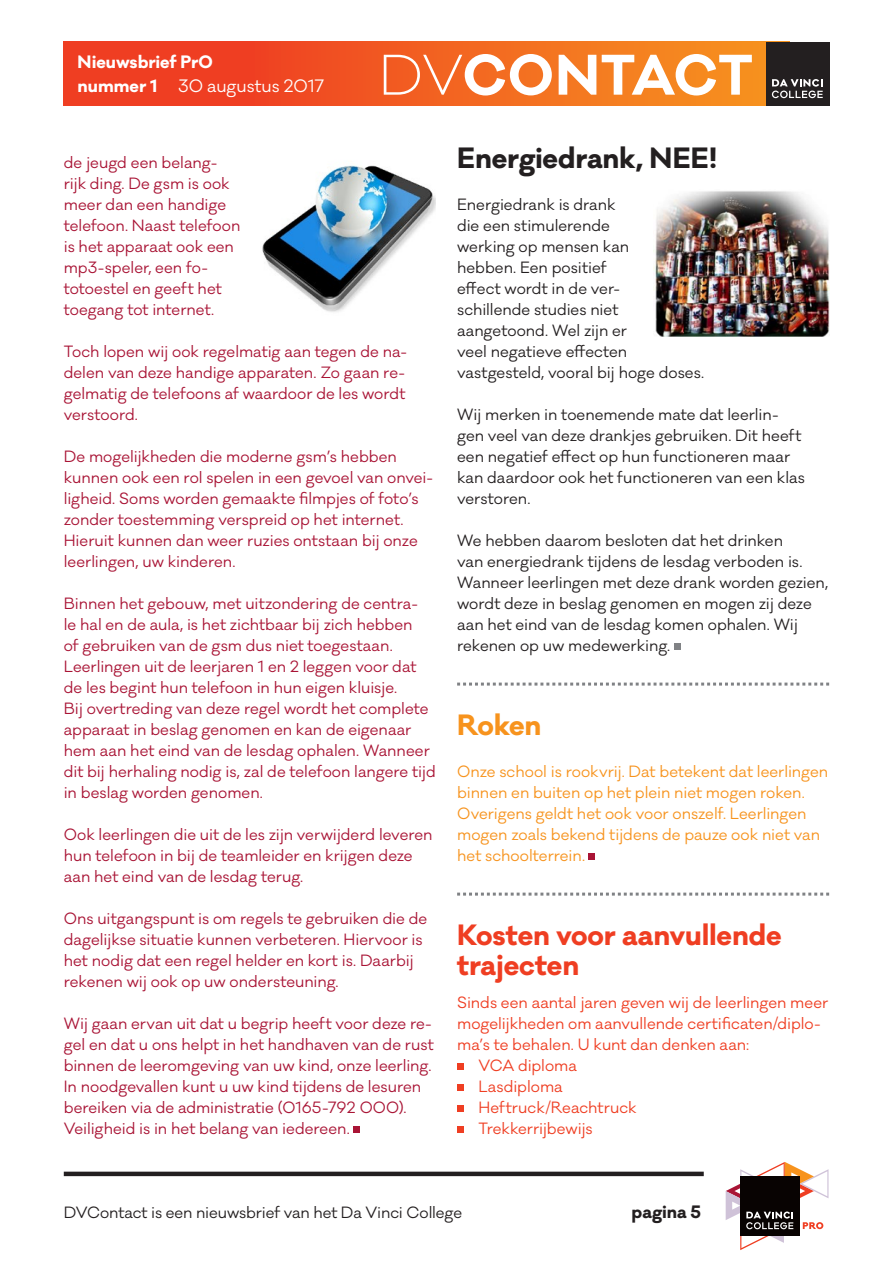
<style>
.page{position:relative;width:893px;height:1263px;background:#fff}
.page>*{position:absolute;margin:0;border:0;box-sizing:border-box;transform-origin:0 0}
.t1{font:700 52.5px "Galano Classic";letter-spacing:.01em;color:#fff}
.t2{font:700 27px/30px "Galano Classic";letter-spacing:-.005em;color:#ef3e22}
.t3{font:700 27px "Galano Classic";letter-spacing:-.005em;color:#231f20}
.t4{font:700 27px "Galano Classic";letter-spacing:-.02em;color:#f7931d}
.t5{font:700 16.5px/24px "Galano Classic";color:#fff}
.t6{font:700 16.5px "Galano Classic";color:#231f20}
.t7{font:15px/21px "Galano Classic";color:#a91435}
.t8{font:15px/21px "Galano Classic";color:#231f20}
.t9{font:15px/21px "Galano Classic";color:#f7931d}
.t10{font:15px "Galano Classic";color:#ef3e22}
.s1{font-weight:400}
.s2{font-weight:300}
</style>
<div class="page">
<hr style="left:64px;top:1172px;width:640px;height:4px;background:#231f20">
<svg style="left:726px;top:1162px;width:102px;height:88px"></svg>
<div style="left:64px;top:42px;width:726px;height:63px;background:linear-gradient(to right,#ee2f23,#f7941f)"></div>
<div style="left:766px;top:42px;width:63px;height:63px;background:#231f20"></div>
<svg style="left:772px;top:79px;width:51px;height:19px"></svg>
<div style="left:353px;top:1126px;width:7px;height:7px;background:#a91435"></div>
<div style="left:674px;top:643px;width:6px;height:7px;background:#808285"></div>
<svg style="left:457px;top:683px;width:372px;height:3px"></svg>
<div style="left:589px;top:853px;width:6px;height:7px;background:#a91435"></div>
<svg style="left:457px;top:893px;width:372px;height:3px"></svg>
<div style="left:457px;top:1063px;width:6px;height:7px;background:#ef3e22"></div>
<div style="left:457px;top:1084px;width:6px;height:7px;background:#ef3e22"></div>
<div style="left:457px;top:1105px;width:6px;height:7px;background:#ef3e22"></div>
<div style="left:457px;top:1126px;width:6px;height:7px;background:#ef3e22"></div>
<img style="left:654px;top:191px;width:175px;height:145px">
<img style="left:262px;top:165px;width:174px;height:147px">
<p class="t5" style="left:78px;top:50px;width:248px">Nieuwsbrief PrO<br>nummer 1 <span class="s1">30 augustus 2017</span></p>
<h1 class="t1" style="left:379px;top:40px;width:376px"><span class="s2">DV</span>CONTACT</h1>
<p class="t7" style="left:64px;top:152px;width:178px">de jeugd een belang&shy;rijk ding. De gsm is ook meer dan een handige telefoon. Naast telefoon is het apparaat ook een mp3-speler, een fo&shy;totoestel en geeft het toegang tot internet.</p>
<p class="t7" style="left:64px;top:341px;width:345px">Toch lopen wij ook regelmatig aan tegen de na&shy;delen van deze handige apparaten. Zo gaan re&shy;gelmatig de telefoons af waardoor de les wordt verstoord.</p>
<p class="t7" style="left:64px;top:446px;width:371px">De mogelijkheden die moderne gsm’s hebben kunnen ook een rol spelen in een gevoel van onvei&shy;ligheid. Soms worden gemaakte filmpjes of foto’s zonder toestemming verspreid op het internet.<br>Hieruit kunnen dan weer ruzies ontstaan bij onze leerlingen, uw kinderen.</p>
<p class="t7" style="left:64px;top:593px;width:374px">Binnen het gebouw, met uitzondering de centra-<br>le hal en de aula, is het zichtbaar bij zich hebben<br>of gebruiken van de gsm dus niet toegestaan.<br>Leerlingen uit de leerjaren 1 en 2 leggen voor dat de les begint hun telefoon in hun eigen kluisje.<br>Bij overtreding van deze regel wordt het complete apparaat in beslag genomen en kan de eigenaar hem aan het eind van de lesdag ophalen. Wanneer dit bij herhaling nodig is, zal de telefoon langere tijd in beslag worden genomen.</p>
<p class="t7" style="left:64px;top:824px;width:370px">Ook leerlingen die uit de les zijn verwijderd leveren hun telefoon in bij de teamleider en krijgen deze aan het eind van de lesdag terug.</p>
<p class="t7" style="left:64px;top:908px;width:365px">Ons uitgangspunt is om regels te gebruiken die de dagelijkse situatie kunnen verbeteren. Hiervoor is het nodig dat een regel helder en kort is. Daarbij rekenen wij ook op uw ondersteuning.</p>
<p class="t7" style="left:64px;top:1013px;width:372px">Wij gaan ervan uit dat u begrip heeft voor deze re&shy;gel en dat u ons helpt in het handhaven van de rust binnen de leeromgeving van uw kind, onze leerling.<br>In noodgevallen kunt u uw kind tijdens de lesuren bereiken via de administratie (0165-792 000).<br>Veiligheid is in het belang van iedereen.</p>
<h2 class="t3" style="left:457px;top:140px;width:261px">Energiedrank, NEE!</h2>
<p class="t8" style="left:457px;top:194px;width:249px">Energiedrank is drank<br>die een stimulerende<br>werking op mensen kan<br>hebben. Een positief<br>effect wordt in de ver-<br>schillende studies niet aangetoond. Wel zijn er<br>veel negatieve effecten vastgesteld, vooral bij hoge doses.</p>
<p class="t8" style="left:457px;top:404px;width:349px">Wij merken in toenemende mate dat leerlin&shy;gen veel van deze drankjes gebruiken. Dit heeft een negatief effect op hun functioneren maar kan daardoor ook het functioneren van een klas verstoren.</p>
<p class="t8" style="left:457px;top:530px;width:373px">We hebben daarom besloten dat het drinken<br>van energiedrank tijdens de lesdag verboden is.<br>Wanneer leerlingen met deze drank worden gezien, wordt deze in beslag genomen en mogen zij deze aan het eind van de lesdag komen ophalen. Wij rekenen op uw medewerking.</p>
<h2 class="t4" style="left:457px;top:707px;width:86px">Roken</h2>
<p class="t9" style="left:457px;top:761px;width:373px">Onze school is rookvrij. Dat betekent dat leerlingen binnen en buiten op het plein niet mogen roken.<br>Overigens geldt het ook voor onszelf. Leerlingen mogen zoals bekend tijdens de pauze ook niet van het schoolterrein.</p>
<h2 class="t2" style="left:457px;top:920px;width:326px">Kosten voor aanvullende trajecten</h2>
<p class="t10" style="left:457px;top:993px;width:373px">Sinds een aantal jaren geven wij de leerlingen meer</p>
<p class="t10" style="left:457px;top:1014px;width:365px">mogelijkheden om aanvullende certificaten/diplo-</p>
<p class="t10" style="left:457px;top:1035px;width:294px">ma’s te behalen. U kunt dan denken aan:</p>
<p class="t10" style="left:478px;top:1056px;width:100px">VCA diploma</p>
<p class="t10" style="left:478px;top:1077px;width:86px">Lasdiploma</p>
<p class="t10" style="left:478px;top:1098px;width:160px">Heftruck/Reachtruck</p>
<p class="t10" style="left:478px;top:1119px;width:116px">Trekkerrijbewijs</p>
<p class="t8" style="left:64px;top:1202px;width:400px">DVContact is een nieuwsbrief van het Da Vinci College</p>
<p class="t6" style="left:632px;top:1201px;width:71px">pagina 5</p>
</div>
